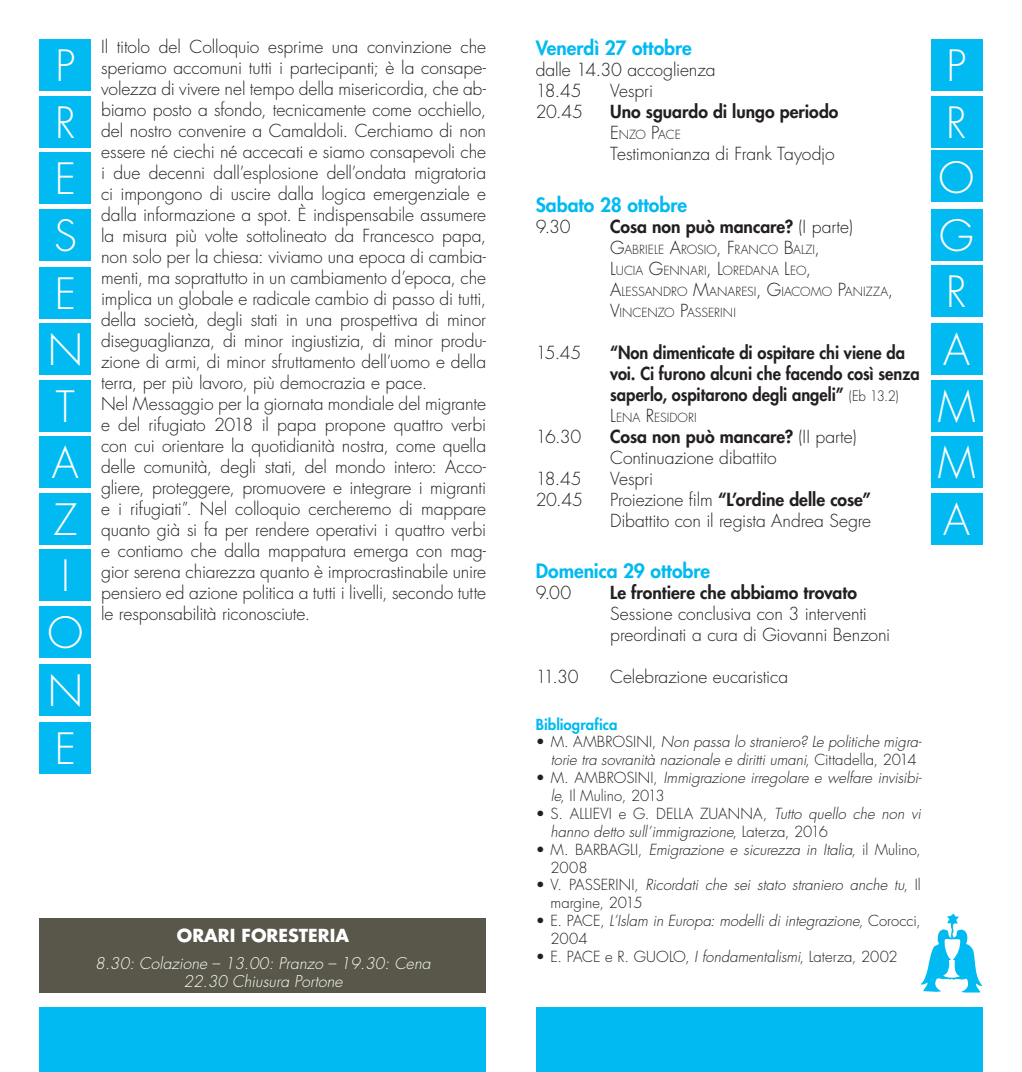
<style>
.page{position:relative;width:1022px;height:1072px;background:#fff}
.page>*{position:absolute;margin:0;border:0;box-sizing:border-box;transform-origin:0 0}
.t1{font:300 42px/56.4px "Futura";color:#fff}
.t2{font:800 19.25px "Futura";color:#00baf1}
.t3{font:300 17.5px/21px "Futura";letter-spacing:-.005em;color:#231f20}
.t4{font:800 17.5px/21px "Futura";color:#231f20;scale:.94 1}
.t5{font:800 17.5px "Futura";color:#231f20}
.t6{font:700 17.5px "Futura Std";color:#fff}
.t7{font:300 17.5px "Futura";color:#231f20}
.t8{font:italic 300 15.75px/17.5px "Futura";color:#fff;text-align:center}
.t9{font:italic 300 14.88px/17.8px "Futura";letter-spacing:-.005em;color:#231f20}
.t10{font:300 14.88px "Futura";color:#231f20}
.t11{font:800 14.88px "Futura";letter-spacing:.005em;color:#00baf1}
.t12{font:300 12.25px/21px "Futura";letter-spacing:.005em;color:#231f20}
.s1{font-size:17.5px}
.s2{font-weight:300}
.s3{font-weight:300;font-size:14px}
.s4{font-weight:800}
.s5{font-style:normal}
.s6{font-style:italic}
</style>
<div class="page">
<div style="left:40px;top:1007px;width:446px;height:64px;background:#00baf1"></div>
<div style="left:536px;top:1007px;width:446px;height:64px;background:#00baf1"></div>
<svg style="left:921px;top:913px;width:61px;height:80px"></svg>
<div style="left:40px;top:380px;width:51px;height:51px;background:#00baf1"></div>
<div style="left:931px;top:380px;width:51px;height:51px;background:#00baf1"></div>
<div style="left:931px;top:436px;width:51px;height:52px;background:#00baf1"></div>
<div style="left:40px;top:267px;width:51px;height:51px;background:#00baf1"></div>
<div style="left:40px;top:663px;width:51px;height:52px;background:#00baf1"></div>
<div style="left:40px;top:721px;width:51px;height:52px;background:#00baf1"></div>
<div style="left:931px;top:265px;width:51px;height:52px;background:#00baf1"></div>
<div style="left:40px;top:153px;width:51px;height:51px;background:#00baf1"></div>
<div style="left:40px;top:549px;width:51px;height:52px;background:#00baf1"></div>
<div style="left:931px;top:151px;width:51px;height:51px;background:#00baf1"></div>
<div style="left:40px;top:323px;width:51px;height:52px;background:#00baf1"></div>
<div style="left:931px;top:323px;width:51px;height:52px;background:#00baf1"></div>
<div style="left:931px;top:493px;width:51px;height:51px;background:#00baf1"></div>
<div style="left:40px;top:209px;width:51px;height:51px;background:#00baf1"></div>
<div style="left:40px;top:606px;width:51px;height:51px;background:#00baf1"></div>
<div style="left:931px;top:209px;width:51px;height:51px;background:#00baf1"></div>
<div style="left:40px;top:96px;width:51px;height:52px;background:#00baf1"></div>
<div style="left:40px;top:493px;width:51px;height:51px;background:#00baf1"></div>
<div style="left:931px;top:96px;width:51px;height:52px;background:#00baf1"></div>
<div style="left:40px;top:40px;width:51px;height:51px;background:#00baf1"></div>
<div style="left:40px;top:436px;width:51px;height:52px;background:#00baf1"></div>
<div style="left:931px;top:40px;width:51px;height:51px;background:#00baf1"></div>
<div style="left:40px;top:918px;width:446px;height:74px;background:#58574a"></div>
<p class="t3" style="left:101px;top:37px;width:387px">Il titolo del Colloquio esprime una convinzione che speriamo accomuni tutti i partecipanti; è la consape&shy;volezza di vivere nel tempo della misericordia, che ab&shy;biamo posto a sfondo, tecnicamente come occhiello, del nostro convenire a Camaldoli. Cerchiamo di non essere né ciechi né accecati e siamo consapevoli che i due decenni dall’esplosione dell’ondata migratoria ci impongono di uscire dalla logica emergenziale e dalla informazione a spot. È indispensabile assumere la misura più volte sottolineato da Francesco papa, non solo per la chiesa: viviamo una epoca di cambia&shy;menti, ma soprattutto in un cambiamento d’epoca, che implica un globale e radicale cambio di passo di tutti, della società, degli stati in una prospettiva di minor diseguaglianza, di minor ingiustizia, di minor produ&shy;zione di armi, di minor sfruttamento dell’uomo e della terra, per più lavoro, più democrazia e pace.<br>Nel Messaggio per la giornata mondiale del migrante e del rifugiato 2018 il papa propone quattro verbi con cui orientare la quotidianità nostra, come quella delle comunità, degli stati, del mondo intero: Acco&shy;gliere, proteggere, promuovere e integrare i migranti e i rifugiati”. Nel colloquio cercheremo di mappare quanto già si fa per rendere operativi i quattro verbi e contiamo che dalla mappatura emerga con mag&shy;gior serena chiarezza quanto è improcrastinabile unire pensiero ed azione politica a tutti i livelli, secondo tutte le responsabilità riconosciute.</p>
<p class="t2" style="left:536px;top:36px;width:157px">Venerdì 27 ottobre</p>
<p class="t3" style="left:536px;top:60px;width:181px">dalle 14.30 accoglienza<br>18.45</p>
<h1 class="t1" style="left:56px;top:39px;width:21px">P</h1>
<h1 class="t1" style="left:947px;top:39px;width:21px">P</h1>
<p class="t3" style="left:610px;top:81px;width:44px">Vespri</p>
<p class="t3" style="left:536px;top:102px;width:49px">20.45</p>
<p class="t5" style="left:610px;top:100px;width:230px">Uno sguardo di lungo periodo</p>
<p class="t12" style="left:610px;top:124px;width:70px"><span class="s1">E</span>NZO <span class="s1">P</span>ACE</p>
<p class="t3" style="left:610px;top:144px;width:226px">Testimonianza di Frank Tayodjo</p>
<p class="t2" style="left:536px;top:192px;width:153px">Sabato 28 ottobre</p>
<p class="t3" style="left:536px;top:216px;width:36px">9.30</p>
<p class="t5" style="left:610px;top:215px;width:244px">Cosa non può mancare? <span class="s2">(I parte)</span></p>
<p class="t12" style="left:610px;top:239px;width:285px"><span class="s1">G</span>ABRIELE <span class="s1">A</span>ROSIO<span class="s1">, F</span>RANCO <span class="s1">B</span>ALZI<span class="s1">,<br>L</span>UCIA <span class="s1">G</span>ENNARI<span class="s1">, L</span>OREDANA <span class="s1">L</span>EO<span class="s1">,<br>A</span>LESSANDRO <span class="s1">M</span>ANARESI<span class="s1">, G</span>IACOMO <span class="s1">P</span>ANIZZA<span class="s1">,<br>V</span>INCENZO <span class="s1">P</span>ASSERINI</p>
<p class="t3" style="left:536px;top:342px;width:47px">15.45</p>
<p class="t4" style="left:610px;top:342px;width:331px">“Non dimenticate di ospitare chi viene da voi. Ci furono alcuni che facendo così senza saperlo, ospitarono degli angeli” <span class="s3">(Eb 13.2)</span></p>
<p class="t7" style="left:536px;top:404px;width:42px">L</p>
<p class="t12" style="left:616px;top:407px;width:82px">ENA <span class="s1">R</span>ESIDORI</p>
<p class="t3" style="left:536px;top:426px;width:47px">16.30</p>
<p class="t3" style="left:610px;top:426px;width:248px"><span class="s4">Cosa non può mancare?</span> (II parte)<br>Continuazione dibattito</p>
<p class="t3" style="left:536px;top:468px;width:47px">18.45</p>
<p class="t3" style="left:610px;top:468px;width:44px">Vespri</p>
<p class="t3" style="left:536px;top:489px;width:49px">20.45</p>
<p class="t3" style="left:610px;top:489px;width:262px">Proiezione film <span class="s4">“L’ordine delle cose”<br></span>Dibattito con il regista Andrea Segre</p>
<p class="t2" style="left:536px;top:559px;width:176px">Domenica 29 ottobre</p>
<p class="t3" style="left:536px;top:583px;width:37px">9.00</p>
<p class="t5" style="left:610px;top:581px;width:248px">Le frontiere che abbiamo trovato</p>
<p class="t3" style="left:610px;top:604px;width:282px">Sessione conclusiva con 3 interventi preordinati a cura di Giovanni Benzoni</p>
<p class="t3" style="left:536px;top:667px;width:44px">11.30</p>
<p class="t3" style="left:610px;top:667px;width:179px">Celebrazione eucaristica</p>
<p class="t11" style="left:536px;top:714px;width:83px">Bibliografica</p>
<p class="t9" style="left:551px;top:733px;width:372px;text-indent:-15px"><span class="s5">• M. AMBROSINI,</span> Non passa lo straniero? Le politiche migra&shy;torie tra sovranità nazionale e diritti umani<span class="s5">, Cittadella, 2014</span></p>
<p class="t9" style="left:551px;top:769px;width:372px;text-indent:-15px"><span class="s5">• M. AMBROSINI,</span> Immigrazione irregolare e welfare invisibi&shy;le<span class="s5">, Il Mulino, 2013</span></p>
<p class="t9" style="left:551px;top:805px;width:372px;text-indent:-15px"><span class="s5">• S. ALLIEVI e G. DELLA ZUANNA,</span> Tutto quello che non vi hanno detto sull’immigrazione<span class="s5">, Laterza, 2016</span></p>
<p class="t9" style="left:551px;top:840px;width:372px;text-indent:-15px"><span class="s5">• M. BARBAGLI,</span> Emigrazione e sicurezza in Italia<span class="s5">, il Mulino,<br>2008</span></p>
<p class="t9" style="left:551px;top:876px;width:372px;text-indent:-15px"><span class="s5">• V. PASSERINI,</span> Ricordati che sei stato straniero anche tu<span class="s5">, Il margine, 2015</span></p>
<p class="t9" style="left:551px;top:912px;width:372px;text-indent:-15px"><span class="s5">• E. PACE,</span> L’Islam in Europa: modelli di integrazione<span class="s5">, Corocci,<br>2004</span></p>
<p class="t10" style="left:536px;top:947px;width:364px">• E. PACE e R. GUOLO, <span class="s6">I fondamentalismi</span>, Laterza, 2002</p>
<h1 class="t1" style="left:55px;top:96px;width:22px">R</h1>
<h1 class="t1" style="left:946px;top:96px;width:22px">R</h1>
<h1 class="t1" style="left:939px;top:150px;width:37px">O</h1>
<h1 class="t1" style="left:55px;top:152px;width:23px">E</h1>
<h1 class="t1" style="left:54px;top:208px;width:24px">S</h1>
<h1 class="t1" style="left:939px;top:208px;width:36px">G</h1>
<h1 class="t1" style="left:946px;top:265px;width:22px">R</h1>
<h1 class="t1" style="left:55px;top:266px;width:23px">E</h1>
<h1 class="t1" style="left:48px;top:323px;width:37px">N</h1>
<h1 class="t1" style="left:943px;top:323px;width:28px">A</h1>
<h1 class="t1" style="left:56px;top:379px;width:20px">T</h1>
<h1 class="t1" style="left:938px;top:379px;width:39px">M<br>M</h1>
<h1 class="t1" style="left:52px;top:436px;width:28px">A</h1>
<h1 class="t1" style="left:943px;top:492px;width:28px">A</h1>
<h1 class="t1" style="left:53px;top:492px;width:25px">Z</h1>
<h1 class="t1" style="left:61px;top:549px;width:10px">I</h1>
<h1 class="t1" style="left:47px;top:605px;width:37px">O</h1>
<h1 class="t1" style="left:48px;top:662px;width:37px;line-height:57.9px">N<br>E</h1>
<p class="t6" style="left:177px;top:923px;width:174px">ORARI FORESTERIA</p>
<p class="t8" style="left:95px;top:955px;width:337px">8.30: Colazione – 13.00: Pranzo – 19.30: Cena<br>22.30 Chiusura Portone</p>
</div>
